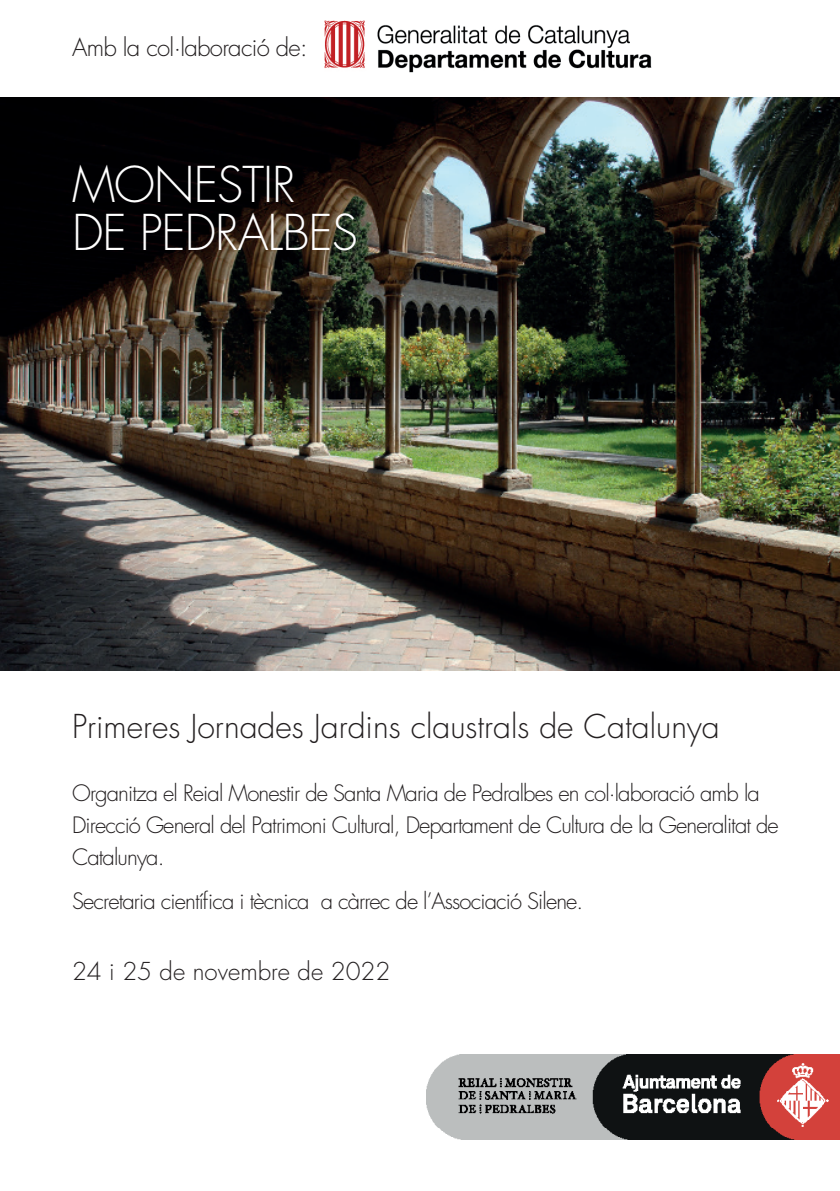
<style>
.page{position:relative;width:840px;height:1191px;background:#fff}
.page>*{position:absolute;margin:0;border:0;box-sizing:border-box;transform-origin:0 0}
.t1{font:300 48px/48px "Futura Std";letter-spacing:-.02em;color:#fff}
.t2{font:300 32px "Futura Std";color:#231f20}
.t3{font:300 24px "Futura Std";letter-spacing:-.015em;color:#231f20}
.t4{font:300 22px/32px "Futura Std";letter-spacing:-.04em;color:#231f20}
</style>
<div class="page">
<img style="left:0;top:97px;width:839px;height:573px">
<img style="left:426px;top:1054px;width:413px;height:85px">
<img style="left:324px;top:20px;width:328px;height:52px">
<p class="t3" style="left:72px;top:32px;width:237px">Amb la col·laboració de:</p>
<h1 class="t1" style="left:72px;top:162px;width:287px">MONESTIR<br>DE PEDRALBES</h1>
<h2 class="t2" style="left:72px;top:707px;width:648px">Primeres Jornades Jardins claustrals de Catalunya</h2>
<p class="t4" style="left:72px;top:777px;width:707px">Organitza el Reial Monestir de Santa Maria de Pedralbes en col·laboració amb la<br>Direcció General del Patrimoni Cultural, Departament de Cultura de la Generalitat de<br>Catalunya.</p>
<p class="t4" style="left:72px;top:885px;width:512px">Secretaria científica i tècnica a càrrec de l’Associació Silene.</p>
<p class="t3" style="left:72px;top:957px;width:319px">24 i 25 de novembre de 2022</p>
</div>
